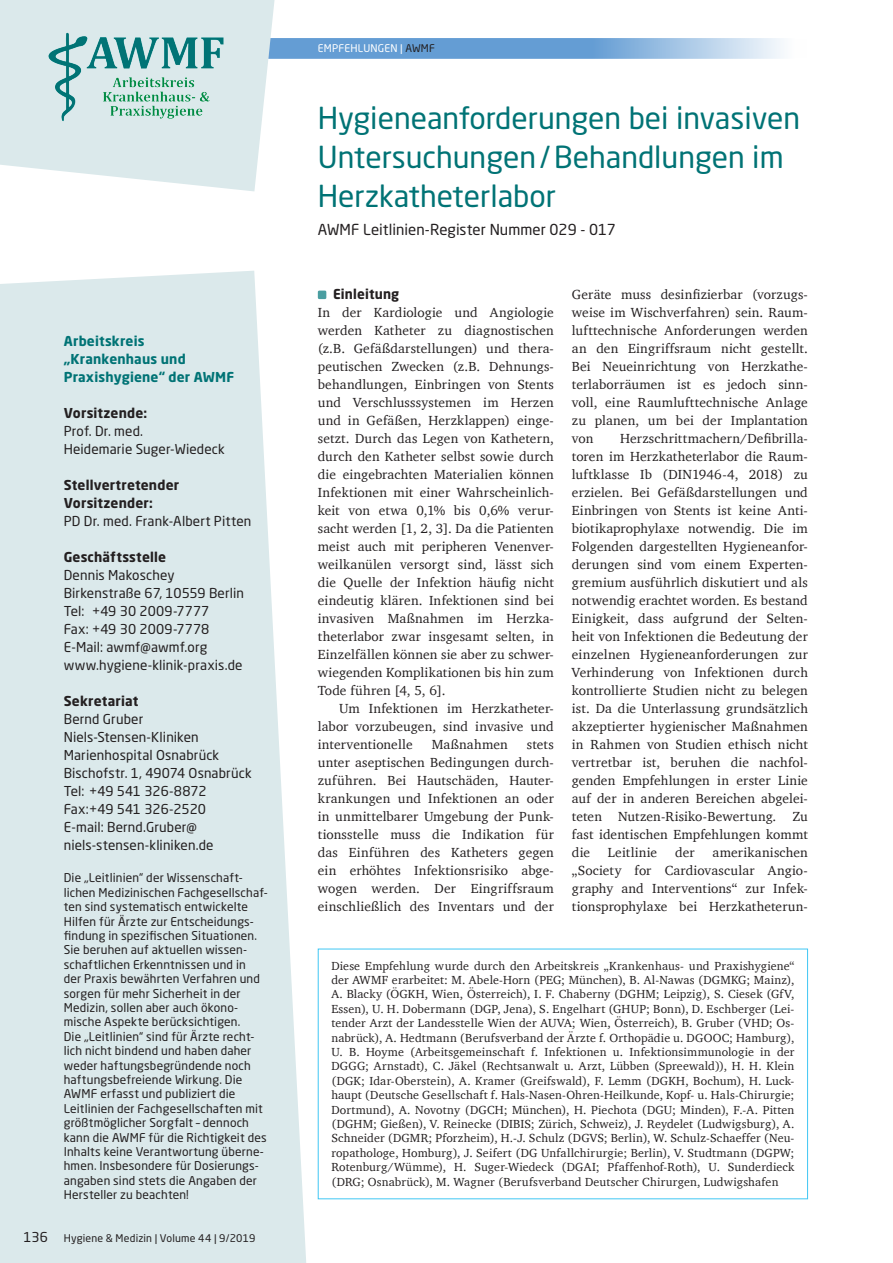
<style>
.page{position:relative;width:893px;height:1263px;background:#fff}
.page>*{position:absolute;margin:0;border:0;box-sizing:border-box;transform-origin:0 0}
.t1{font:30px/39px "Neo Sans Pro";color:#007375}
.t2{font:15px "Neo Sans Pro";letter-spacing:.005em;color:#231f20}
.t3{font:13.5px/18px "Charter";letter-spacing:.01em;color:#231f20;text-align:justify}
.t4{font:13.5px/18px "Neo Sans Pro";letter-spacing:.005em;color:#231f20}
.t5{font:700 13.5px/18px "Neo Sans Pro";letter-spacing:.015em;color:#231f20}
.t6{font:700 13.5px/18px "Neo Sans Pro";letter-spacing:.01em;color:#007375}
.t7{font:12px/14.4px "Charter";letter-spacing:.015em;color:#231f20;text-align:justify}
.t8{font:12px/14.4px "Neo Sans Pro";letter-spacing:.01em;color:#231f20}
.t9{font:10.5px "Neo Sans Pro";letter-spacing:.015em;color:#231f20}
.t10{font:10.5px "Neo Sans Pro";letter-spacing:.02em;color:#fff}
.s1{color:#231f20}
</style>
<div class="page">
<svg style="left:300px;top:38px;width:483px;height:21px;background:#81afdc"></svg>
<div style="left:318px;top:949px;width:490px;height:250px;border:1px solid #40c7f4"></div>
<svg style="left:0;top:271px;width:306px;height:992px;background:#deeaec"></svg>
<svg style="left:0;top:0;width:300px;height:191px;fill:#dbe9eb"></svg>
<img style="left:43px;top:32px;width:192px;height:91px">
<div style="left:318px;top:291px;width:8px;height:8px;background:#4a9ea1;border-radius:2px"></div>
<p class="t4" style="left:23px;top:1227px;width:26px">136</p>
<p class="t6" style="left:64px;top:331px;width:172px">Arbeitskreis „Krankenhaus und<br>Praxishygiene“ der AWMF</p>
<p class="t5" style="left:64px;top:403px;width:85px">Vorsitzende:</p>
<p class="t4" style="left:64px;top:422px;width:163px">Prof. Dr. med.<br>Heidemarie Suger-Wiedeck</p>
<p class="t5" style="left:64px;top:475px;width:117px">Stellvertretender<br>Vorsitzender:</p>
<p class="t4" style="left:64px;top:512px;width:189px">PD Dr. med. Frank-Albert Pitten</p>
<p class="t5" style="left:64px;top:547px;width:104px">Geschäftsstelle</p>
<p class="t4" style="left:64px;top:566px;width:182px">Dennis Makoschey<br>Birkenstraße 67, 10559 Berlin<br>Tel: +49 30 2009-7777<br>Fax: +49 30 2009-7778<br>E-Mail: awmf@awmf.org www.hygiene-klinik-praxis.de</p>
<p class="t5" style="left:64px;top:691px;width:76px">Sekretariat</p>
<p class="t4" style="left:64px;top:710px;width:189px">Bernd Gruber<br>Niels-Stensen-Kliniken<br>Marienhospital Osnabrück<br>Bischofstr. 1, 49074 Osnabrück<br>Tel: +49 541 326-8872<br>Fax:+49 541 326-2520<br>E-mail: Bernd.Gruber@ niels-stensen-kliniken.de</p>
<p class="t8" style="left:64px;top:870px;width:205px">Die „Leitlinien“ der Wissenschaft&shy;lichen Medizinischen Fachgesellschaf&shy;ten sind systematisch entwickelte Hilfen für Ärzte zur Entscheidungs&shy;findung in spezifischen Situationen.<br>Sie beruhen auf aktuellen wissen&shy;schaftlichen Erkenntnissen und in<br>der Praxis bewährten Verfahren und sorgen für mehr Sicherheit in der Medizin, sollen aber auch ökono&shy;mische Aspekte berücksichtigen.<br>Die „Leitlinien“ sind für Ärzte recht&shy;lich nicht bindend und haben daher weder haftungsbegründende noch haftungsbefreiende Wirkung. Die AWMF erfasst und publiziert die Leitlinien der Fachgesellschaften mit größtmöglicher Sorgfalt – dennoch kann die AWMF für die Richtigkeit des Inhalts keine Verantwortung überne&shy;hmen. Insbesondere für Dosierungs&shy;angaben sind stets die Angaben der Hersteller zu beachten!</p>
<p class="t9" style="left:64px;top:1231px;width:193px">Hygiene &amp; Medizin | Volume 44 | 9/2019</p>
<p class="t10" style="left:318px;top:42px;width:119px">EMPFEHLUNGEN | <span class="s1">AWMF</span></p>
<h1 class="t1" style="left:318px;top:98px;width:484px">Hygieneanforderungen bei invasiven<br>Untersuchungen/Behandlungen im<br>Herzkatheterlabor</h1>
<p class="t2" style="left:318px;top:221px;width:299px">AWMF Leitlinien-Register Nummer 029 - 017</p>
<p class="t5" style="left:333px;top:285px;width:68px">Einleitung</p>
<p class="t3" style="left:318px;top:303px;width:238px">In der Kardiologie und Angiologie werden Katheter zu diagnostischen (z.B. Gefäßdarstellungen) und thera&shy;peutischen Zwecken (z.B. Dehnungs&shy;behandlungen, Einbringen von Stents und Verschlusssystemen im Herzen und in Gefäßen, Herzklappen) einge&shy;setzt. Durch das Legen von Kathetern, durch den Katheter selbst sowie durch die eingebrachten Materialien können Infektionen mit einer Wahrscheinlich&shy;keit von etwa 0,1% bis 0,6% verur&shy;sacht werden [1, 2, 3]. Da die Patienten meist auch mit peripheren Venenver&shy;weilkanülen versorgt sind, lässt sich die Quelle der Infektion häufig nicht eindeutig klären. Infektionen sind bei invasiven Maßnahmen im Herzka&shy;theterlabor zwar insgesamt selten, in Einzelfällen können sie aber zu schwer&shy;wiegenden Komplikationen bis hin zum Tode führen [4, 5, 6].</p>
<p class="t3" style="left:318px;top:699px;width:238px;text-indent:21px">Um Infektionen im Herzkatheter&shy;labor vorzubeugen, sind invasive und interventionelle</p>
<p class="t3" style="left:432px;top:735px;width:78px">Maßnahmen</p>
<p class="t3" style="left:318px;top:735px;width:238px;text-indent:209px">stets unter aseptischen Bedingungen durch&shy;zuführen. Bei Hautschäden, Hauter&shy;krankungen und Infektionen an oder in unmittelbarer Umgebung der Punk&shy;tionsstelle muss die Indikation für das Einführen des Katheters gegen ein erhöhtes Infektionsrisiko abge&shy;wogen werden. Der Eingriffsraum einschließlich des Inventars und der</p>
<p class="t3" style="left:572px;top:285px;width:238px">Geräte muss desinfizierbar (vorzugs&shy;weise im Wischverfahren) sein. Raum&shy;lufttechnische Anforderungen werden an den Eingriffsraum nicht gestellt.<br>Bei Neueinrichtung von Herzkathe&shy;terlaborräumen ist es jedoch sinn&shy;voll, eine Raumlufttechnische Anlage zu planen, um bei der Implantation von</p>
<p class="t3" style="left:572px;top:429px;width:238px;text-indent:48px">Herzschrittmachern/Defibrilla&shy;toren im Herzkatheterlabor die Raum&shy;luftklasse Ib (DIN1946-4, 2018) zu erzielen. Bei Gefäßdarstellungen und Einbringen von Stents ist keine Anti&shy;biotikaprophylaxe notwendig. Die im Folgenden dargestellten Hygieneanfor&shy;derungen sind vom einem Experten&shy;gremium ausführlich diskutiert und als notwendig erachtet worden. Es bestand Einigkeit, dass aufgrund der Selten&shy;heit von Infektionen die Bedeutung der einzelnen Hygieneanforderungen zur Verhinderung von Infektionen durch kontrollierte Studien nicht zu belegen ist. Da die Unterlassung grundsätzlich akzeptierter hygienischer Maßnahmen in Rahmen von Studien ethisch nicht vertretbar ist, beruhen die nachfol&shy;genden Empfehlungen in erster Linie auf der in anderen Bereichen abgelei&shy;teten Nutzen-Risiko-Bewertung. Zu fast identischen Empfehlungen kommt die</p>
<p class="t3" style="left:572px;top:843px;width:238px;text-indent:141px">amerikanischen „Society for Cardiovascular Angio&shy;graphy and Interventions“ zur Infek&shy;tionsprophylaxe bei Herzkatheterun-</p>
<p class="t3" style="left:608px;top:843px;width:51px">Leitlinie</p>
<p class="t3" style="left:675px;top:843px;width:21px">der</p>
<p class="t7" style="left:331px;top:958px;width:465px">Diese Empfehlung wurde durch den Arbeitskreis „Krankenhaus- und Praxishygiene“ der AWMF erarbeitet: M. Abele-Horn (PEG; München), B. Al-Nawas (DGMKG; Mainz), A. Blacky (ÖGKH, Wien, Österreich), I. F. Chaberny (DGHM; Leipzig), S. Ciesek (GfV, Essen), U. H. Dobermann (DGP, Jena), S. Engelhart (GHUP; Bonn), D. Eschberger (Lei&shy;tender Arzt der Landesstelle Wien der AUVA; Wien, Österreich), B. Gruber (VHD; Os&shy;nabrück), A. Hedtmann (Berufsverband der Ärzte f. Orthopädie u. DGOOC; Hamburg), U. B. Hoyme (Arbeitsgemeinschaft f. Infektionen u. Infektionsimmunologie in der DGGG; Arnstadt), C. Jäkel (Rechtsanwalt u. Arzt, Lübben (Spreewald)), H. H. Klein (DGK; Idar-Oberstein), A. Kramer (Greifswald), F. Lemm (DGKH, Bochum), H. Luck&shy;haupt (Deutsche Gesellschaft f. Hals-Nasen-Ohren-Heilkunde, Kopf- u. Hals-Chirurgie; Dortmund), A. Novotny (DGCH; München), H. Piechota (DGU; Minden), F.-A. Pitten (DGHM; Gießen), V. Reinecke (DIBIS; Zürich, Schweiz), J. Reydelet (Ludwigsburg), A.<br>Schneider (DGMR; Pforzheim), H.-J. Schulz (DGVS; Berlin), W. Schulz-Schaeffer (Neu&shy;ropathologe, Homburg), J. Seifert (DG Unfallchirurgie; Berlin), V. Studtmann (DGPW; Rotenburg/Wümme), H. Suger-Wiedeck (DGAI; Pfaffenhof-Roth), U. Sunderdieck (DRG; Osnabrück), M. Wagner (Berufsverband Deutscher Chirurgen, Ludwigshafen</p>
</div>
